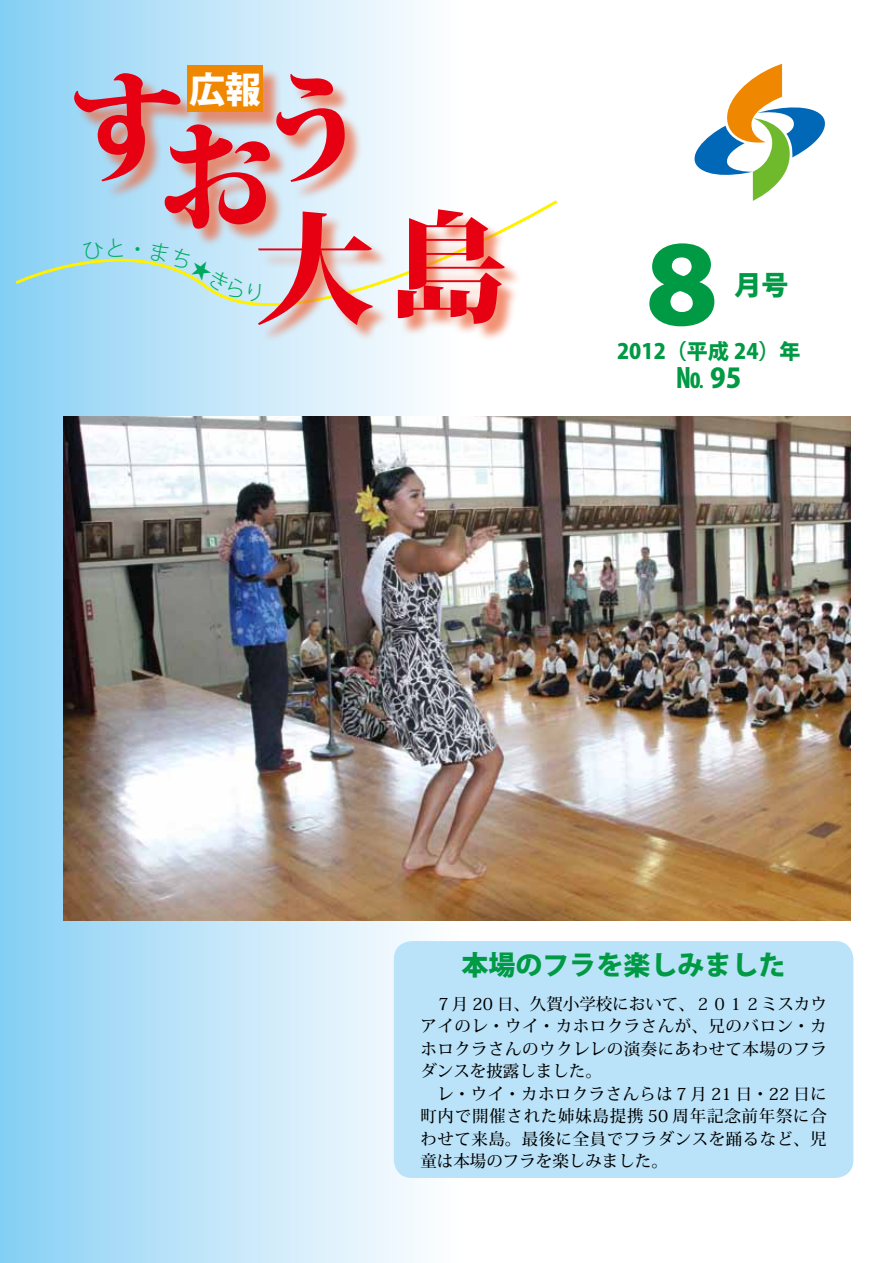
<style>
.page{position:relative;width:893px;height:1263px;background:#fff}
.page>*{position:absolute;margin:0;border:0;box-sizing:border-box;transform-origin:0 0}
.t1{font:800 120px/90.8px "Koz Min Pro";color:#e60012}
.t2{font:800 105px "Koz Go Pro";color:#094}
.t3{font:800 36px "Koz Go Pro";color:#fff}
.t4{font:800 27px "Koz Go Pro";color:#094}
.t5{font:800 21px "Koz Go Pro";color:#094}
.t6{font:500 16.5px/22.5px "Koz Min Pro";letter-spacing:.03em;color:#000}
</style>
<div class="page">
<div style="left:0;top:0;width:466px;height:1263px;background:linear-gradient(to right,#89d0f4,#fffffe)"></div>
<svg style="left:12px;top:197px;width:546px;height:162px"></svg>
<div style="left:76px;top:76px;width:122px;height:124px;background:#ed6d46;opacity:.75"></div>
<div style="left:279px;top:77px;width:84px;height:123px;background:#ed6d46;opacity:.75"></div>
<div style="left:190px;top:68px;width:92px;height:63px;background:#ed6d46;opacity:.75"></div>
<div style="left:187px;top:65px;width:76px;height:47px;background:#f08700"></div>
<div style="left:261px;top:215px;width:129px;height:128px;background:#ed6d46;opacity:.75"></div>
<div style="left:400px;top:212px;width:123px;height:130px;background:#ed6d46;opacity:.75"></div>
<div style="left:167px;top:127px;width:121px;height:120px;background:#ed6d46;opacity:.75"></div>
<svg style="left:694px;top:64px;width:131px;height:137px"></svg>
<div style="left:394px;top:941px;width:459px;height:237px;background:#bae3f9;border-radius:18px"></div>
<img style="left:64px;top:417px;width:786px;height:503px">
<svg style="left:150px;top:241px;width:111px;height:61px"></svg>
<svg style="left:135px;top:247px;width:5px;height:4px"></svg>
<svg style="left:83px;top:238px;width:40px;height:21px"></svg>
<h1 class="t1" style="left:68px;top:77px;width:114px">す</h1>
<h3 class="t3" style="left:189px;top:66px;width:73px">広報</h3>
<h1 class="t1" style="left:253px;top:77px;width:93px">う</h1>
<h1 class="t1" style="left:255px;top:126px;width:251px;text-indent:-98px">お<br>大島</h1>
<h2 class="t2" style="left:629px;top:218px;width:106px">８</h2>
<p class="t5" style="left:617px;top:338px;width:185px">2012（平成 24）年</p>
<h3 class="t4" style="left:676px;top:361px;width:67px">No95</h3>
<h3 class="t4" style="left:734px;top:268px;width:56px">月号</h3>
<h3 class="t4" style="left:462px;top:948px;width:325px">本場のフラを楽しみました</h3>
<p class="t6" style="left:420px;top:992px;width:408px;text-indent:15px">７月 20 日、久賀小学校において、２０１２ミスカウアイのレ・ウイ・カホロクラさんが、兄のバロン・カホロクラさんのウクレレの演奏にあわせて本場のフラダンスを披露しました。<br>　レ・ウイ・カホロクラさんらは７月 21 日・22 日に町内で開催された姉妹島提携 50 周年記念前年祭に合わせて来島。最後に全員でフラダンスを踊るなど、児童は本場のフラを楽しみました。</p>
</div>
